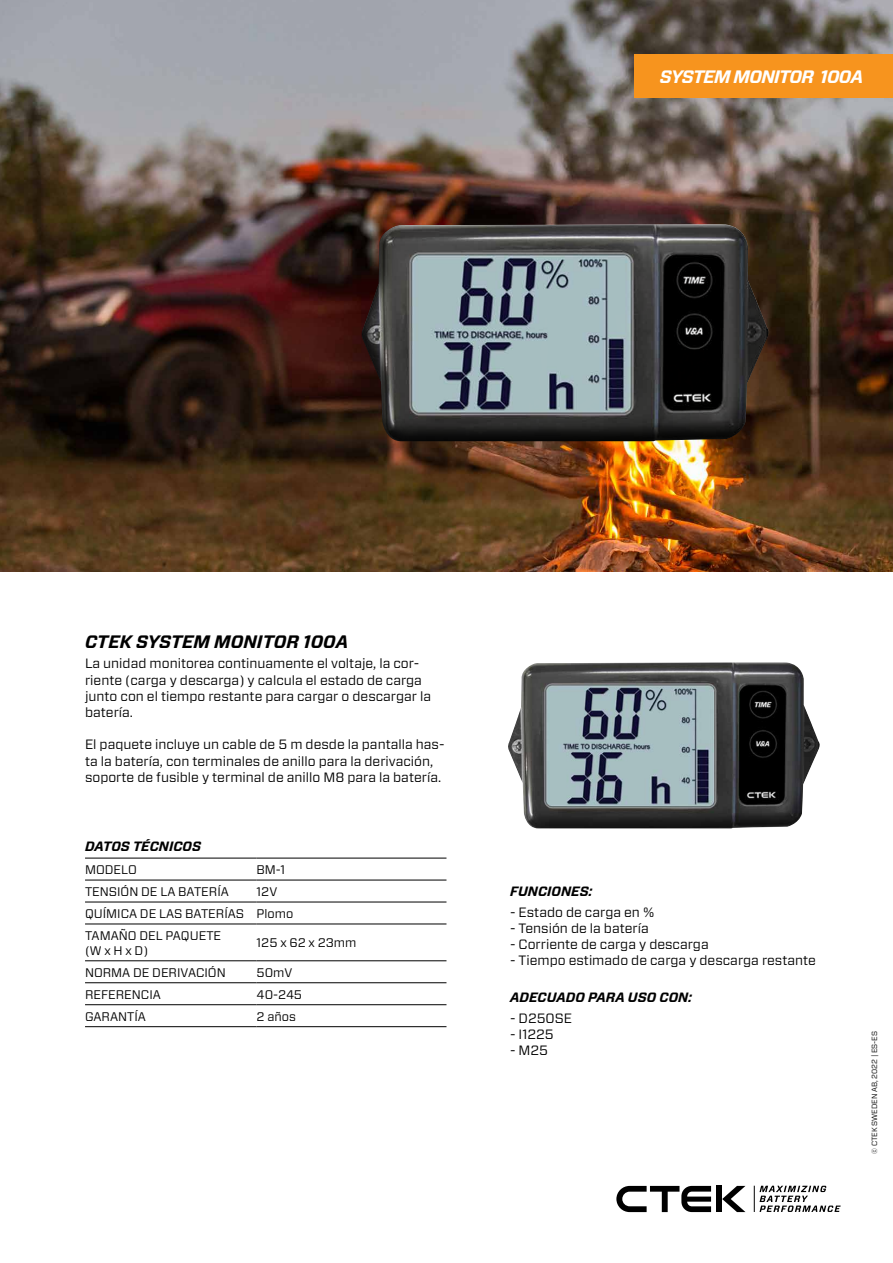
<style>
.page{position:relative;width:893px;height:1263px;background:#fff}
.page>*{position:absolute;margin:0;border:0;box-sizing:border-box;transform-origin:0 0}
.t1{font:italic 700 18px "Forza";color:#000}
.t2{font:italic 700 18px "Forza";letter-spacing:-.04em;color:#fff}
.t3{font:13.5px/16.2px "Forza";color:#000}
.t4{font:italic 700 13.5px "Forza";color:#000}
.t5{font:12.45px/21.9px "Forza";color:#000}
.t6{font:7.5px "Forza";color:#000}
</style>
<div class="page">
<img style="left:0;top:0;width:893px;height:66px">
<div style="left:716px;top:1186px;width:6px;height:26px;background:#000"></div>
<svg style="left:722px;top:1186px;width:23px;height:26px"></svg>
<svg style="left:616px;top:1186px;width:95px;height:26px"></svg>
<svg style="left:754px;top:1186px;width:87px;height:26px"></svg>
<div style="left:634px;top:54px;width:259px;height:43px;background:#f7941e"></div>
<img style="left:508px;top:662px;width:312px;height:167px">
<div style="left:0;top:66px;width:893px;height:506px;background:#000;opacity:.75"></div>
<hr style="left:85px;top:858px;width:172px;height:1px;background:#000">
<hr style="left:257px;top:858px;width:189px;height:1px;background:#000">
<hr style="left:85px;top:880px;width:172px;height:1px;background:#000">
<hr style="left:257px;top:880px;width:189px;height:1px;background:#000">
<hr style="left:85px;top:902px;width:172px;height:1px;background:#000">
<hr style="left:257px;top:902px;width:189px;height:1px;background:#000">
<hr style="left:85px;top:924px;width:172px;height:1px;background:#000">
<hr style="left:257px;top:924px;width:189px;height:1px;background:#000">
<hr style="left:85px;top:960px;width:172px;height:1px;background:#000">
<hr style="left:257px;top:960px;width:189px;height:1px;background:#000">
<hr style="left:85px;top:982px;width:172px;height:1px;background:#000">
<hr style="left:257px;top:982px;width:189px;height:1px;background:#000">
<hr style="left:85px;top:1004px;width:172px;height:1px;background:#000">
<hr style="left:257px;top:1004px;width:189px;height:1px;background:#000">
<hr style="left:85px;top:1026px;width:172px;height:1px;background:#000">
<hr style="left:257px;top:1026px;width:189px;height:1px;background:#000">
<h1 class="t2" style="left:660px;top:64px;width:205px">SYSTEM MONITOR 100A</h1>
<h1 class="t1" style="left:85px;top:629px;width:265px">CTEK SYSTEM MONITOR 100A</h1>
<p class="t3" style="left:85px;top:655px;width:348px">La unidad monitorea continuamente el voltaje, la cor&shy;riente (carga y descarga) y calcula el estado de carga junto con el tiempo restante para cargar o descargar la batería.</p>
<p class="t3" style="left:85px;top:736px;width:361px">El paquete incluye un cable de 5 m desde la pantalla has&shy;ta la batería, con terminales de anillo para la derivación, soporte de fusible y terminal de anillo M8 para la batería.</p>
<p class="t4" style="left:85px;top:837px;width:118px">DATOS TÉCNICOS</p>
<p class="t5" style="left:85px;top:858px;width:53px">MODELO</p>
<p class="t5" style="left:257px;top:858px;width:30px">BM-1</p>
<p class="t5" style="left:85px;top:880px;width:145px">TENSIÓN DE LA BATERÍA</p>
<p class="t5" style="left:85px;top:880px;width:210px;text-indent:171px">12V<br>QUÍMICA DE LAS BATERÍAS Plomo<br>TAMAÑO DEL PAQUETE</p>
<p class="t5" style="left:85px;top:939px;width:65px">(W x H x D)</p>
<p class="t5" style="left:257px;top:932px;width:101px">125 x 62 x 23mm</p>
<p class="t5" style="left:85px;top:961px;width:142px">NORMA DE DERIVACIÓN</p>
<p class="t5" style="left:257px;top:961px;width:37px">50mV</p>
<p class="t5" style="left:85px;top:983px;width:77px">REFERENCIA</p>
<p class="t5" style="left:257px;top:983px;width:47px">40-245</p>
<p class="t5" style="left:85px;top:1005px;width:62px">GARANTÍA</p>
<p class="t5" style="left:257px;top:1005px;width:41px">2 años</p>
<p class="t4" style="left:510px;top:882px;width:84px">FUNCIONES:</p>
<p class="t3" style="left:510px;top:904px;width:146px">- Estado de carga en %</p>
<p class="t3" style="left:510px;top:920px;width:140px">- Tensión de la batería</p>
<p class="t3" style="left:510px;top:936px;width:200px">- Corriente de carga y descarga</p>
<p class="t3" style="left:510px;top:952px;width:307px">- Tiempo estimado de carga y descarga restante</p>
<p class="t4" style="left:510px;top:988px;width:183px">ADECUADO PARA USO CON:</p>
<p class="t3" style="left:510px;top:1009px;width:64px">- D250SE</p>
<p class="t3" style="left:510px;top:1026px;width:45px">- I1225</p>
<p class="t3" style="left:510px;top:1042px;width:40px">- M25</p>
<p class="t6" style="left:870px;top:1153px;width:124px;rotate:-90deg">© CTEK SWEDEN AB, 2022 | ES-ES</p>
</div>
